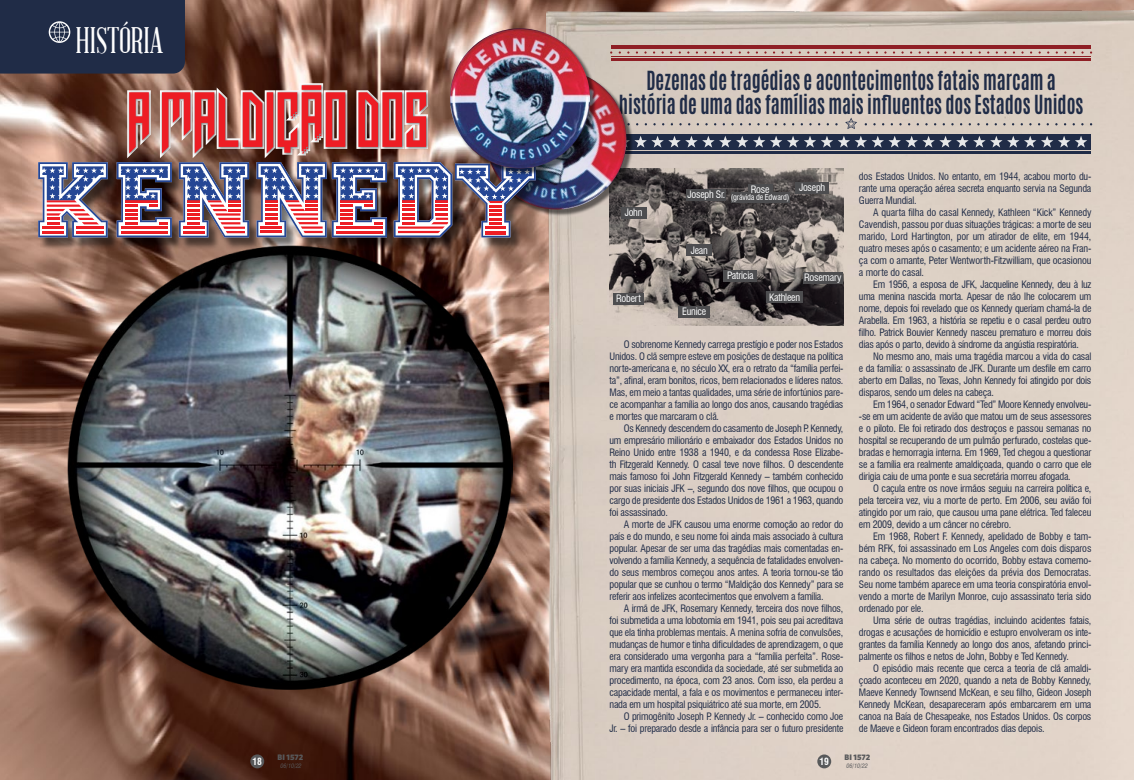
<style>
.page{position:relative;width:1134px;height:780px;background:#fff}
.page>*{position:absolute;margin:0;border:0;box-sizing:border-box;transform-origin:0 0}
.t1{font:36px "Abraham Lincoln";color:#fff}
.t2{font:700 22px/24px "Antonio";color:#202c47;text-align:center;scale:.85 1}
.t3{font:condensed 10px/12px "Swiss 721 BT";letter-spacing:-.02em;color:#202c47;text-align:justify}
.t4{font:condensed 10px "Swiss 721 BT";letter-spacing:-.02em;color:#fff}
.t5{font:700 condensed 9.6px "Swiss 721 BT";color:#fff}
.t6{font:condensed 8px "Swiss 721 BT";letter-spacing:-.02em;color:#fff}
.t7{font:900 8px "Whitney HTF";letter-spacing:-.005em;color:#58595b}
.t8{font:italic condensed 6px "Swiss 721 BT";color:#58595b}
</style>
<div class="page">
<img style="left:0;top:0;width:1134px;height:780px">
<img style="left:547px;top:5px;width:587px;height:775px">
<img style="left:609px;top:168px;width:234px;height:158px">
<img style="left:68px;top:250px;width:444px;height:439px">
<div style="left:0;top:0;width:185px;height:74px;background:#202c47"></div>
<hr style="left:611px;top:48px;width:480px;height:1px;background:#8f1f25">
<hr style="left:611px;top:45px;width:480px;height:2px;background:#8f1f25">
<hr style="left:611px;top:56px;width:480px;height:1px;background:#8f1f25">
<hr style="left:611px;top:58px;width:480px;height:2px;background:#8f1f25">
<svg style="left:619px;top:51px;width:464px;height:3px"></svg>
<svg style="left:845px;top:118px;width:12px;height:11px"></svg>
<hr style="left:611px;top:152px;width:480px;height:2px;background:#202c47">
<div style="left:611px;top:134px;width:480px;height:15px;background:#202c47"></div>
<svg style="left:635px;top:136px;width:452px;height:11px"></svg>
<img style="left:548px;top:69px;width:87px;height:149px">
<div style="left:40px;top:163px;width:508px;height:87px;background:#000;opacity:.55"></div>
<svg style="left:38px;top:162px;width:70px;height:75px"></svg>
<div style="left:613px;top:293px;width:31px;height:11px;background:#4d4d4f"></div>
<div style="left:621px;top:207px;width:25px;height:11px;background:#4d4d4f"></div>
<div style="left:678px;top:306px;width:32px;height:11px;background:#4d4d4f"></div>
<div style="left:687px;top:244px;width:25px;height:12px;background:#4d4d4f"></div>
<div style="left:687px;top:189px;width:39px;height:11px;background:#4d4d4f"></div>
<div style="left:748px;top:184px;width:24px;height:11px;background:#4d4d4f"></div>
<div style="left:731px;top:192px;width:58px;height:11px;background:#4d4d4f"></div>
<div style="left:724px;top:270px;width:33px;height:11px;background:#4d4d4f"></div>
<div style="left:766px;top:291px;width:37px;height:12px;background:#4d4d4f"></div>
<div style="left:803px;top:272px;width:40px;height:12px;background:#4d4d4f"></div>
<div style="left:795px;top:182px;width:34px;height:12px;background:#4d4d4f"></div>
<div style="left:451px;top:30px;width:146px;height:145px;background:#000;opacity:.55"></div>
<img style="left:450px;top:28px;width:140px;height:140px;border-radius:70px">
<img style="left:117px;top:83px;width:419px;height:154px">
<div style="left:250px;top:754px;width:14px;height:14px;background:#58595b;border-radius:50%"></div>
<div style="left:817px;top:754px;width:14px;height:14px;background:#58595b;border-radius:50%"></div>
<h1 class="t1" style="left:76px;top:22px;width:89px">HISTÓRIA</h1>
<h2 class="t2" style="left:619px;top:68px;width:548px">Dezenas de tragédias e acontecimentos fatais marcam a história de uma das famílias mais influentes dos Estados Unidos</h2>
<p class="t4" style="left:625px;top:207px;width:19px">John</p>
<p class="t4" style="left:616px;top:293px;width:26px">Robert</p>
<p class="t4" style="left:751px;top:183px;width:20px">Rose</p>
<p class="t6" style="left:731px;top:192px;width:60px">(grávida de Edward)</p>
<p class="t4" style="left:687px;top:188px;width:39px">Joseph Sr.</p>
<p class="t4" style="left:799px;top:181px;width:28px">Joseph</p>
<p class="t4" style="left:691px;top:244px;width:19px">Jean</p>
<p class="t4" style="left:727px;top:269px;width:28px">Patricia</p>
<p class="t4" style="left:804px;top:271px;width:39px">Rosemary</p>
<p class="t4" style="left:682px;top:305px;width:26px">Eunice</p>
<p class="t4" style="left:769px;top:291px;width:33px">Kathleen</p>
<p class="t3" style="left:609px;top:338px;width:235px;text-indent:14px">O sobrenome Kennedy carrega prestígio e poder nos Estados Unidos. O clã sempre esteve em posições de destaque na política norte-americana e, no século XX, era o retrato da “família perfei&shy;ta”, afinal, eram bonitos, ricos, bem relacionados e líderes natos.<br>Mas, em meio a tantas qualidades, uma série de infortúnios pare&shy;ce acompanhar a família ao longo dos anos, causando tragédias e mortes que marcaram o clã.</p>
<p class="t3" style="left:609px;top:422px;width:235px;text-indent:14px">Os Kennedy descendem do casamento de Joseph P. Kennedy, um empresário milionário e embaixador dos Estados Unidos no Reino Unido entre 1938 a 1940, e da condessa Rose Elizabe&shy;th Fitzgerald Kennedy. O casal teve nove filhos. O descendente mais famoso foi John Fitzgerald Kennedy – também conhecido por suas iniciais JFK –, segundo dos nove filhos, que ocupou o cargo de presidente dos Estados Unidos de 1961 a 1963, quando foi assassinado.</p>
<p class="t3" style="left:609px;top:518px;width:235px;text-indent:14px">A morte de JFK causou uma enorme comoção ao redor do país e do mundo, e seu nome foi ainda mais associado à cultura popular. Apesar de ser uma das tragédias mais comentadas en&shy;volvendo a família Kennedy, a sequência de fatalidades envolven&shy;do seus membros começou anos antes. A teoria tornou-se tão popular que se cunhou o termo “Maldição dos Kennedy” para se referir aos infelizes acontecimentos que envolvem a família.</p>
<p class="t3" style="left:609px;top:602px;width:235px;text-indent:14px">A irmã de JFK, Rosemary Kennedy, terceira dos nove filhos, foi submetida a uma lobotomia em 1941, pois seu pai acreditava que ela tinha problemas mentais. A menina sofria de convulsões, mudanças de humor e tinha dificuldades de aprendizagem, o que era considerado uma vergonha para a “família perfeita”. Rose&shy;mary era mantida escondida da sociedade, até ser submetida ao procedimento, na época, com 23 anos. Com isso, ela perdeu a capacidade mental, a fala e os movimentos e permaneceu inter&shy;nada em um hospital psiquiátrico até sua morte, em 2005.</p>
<p class="t3" style="left:609px;top:710px;width:235px;text-align:right">O primogênito Joseph P. Kennedy Jr. – conhecido como Joe<br>Jr. – foi preparado desde a infância para ser o futuro presidente</p>
<p class="t3" style="left:859px;top:170px;width:234px">dos Estados Unidos. No entanto, em 1944, acabou morto du&shy;rante uma operação aérea secreta enquanto servia na Segunda Guerra Mundial.</p>
<p class="t3" style="left:859px;top:206px;width:234px;text-indent:14px">A quarta filha do casal Kennedy, Kathleen “Kick” Kennedy Cavendish, passou por duas situações trágicas: a morte de seu marido, Lord Hartington, por um atirador de elite, em 1944, quatro meses após o casamento; e um acidente aéreo na Fran&shy;ça com o amante, Peter Wentworth-Fitzwilliam, que ocasionou a morte do casal.</p>
<p class="t3" style="left:859px;top:278px;width:234px;text-indent:14px">Em 1956, a esposa de JFK, Jacqueline Kennedy, deu à luz uma menina nascida morta. Apesar de não lhe colocarem um nome, depois foi revelado que os Kennedy queriam chamá-la de Arabella. Em 1963, a história se repetiu e o casal perdeu outro filho. Patrick Bouvier Kennedy nasceu prematuro e morreu dois dias após o parto, devido à síndrome da angústia respiratória.</p>
<p class="t3" style="left:859px;top:350px;width:234px;text-indent:14px">No mesmo ano, mais uma tragédia marcou a vida do casal e da família: o assassinato de JFK. Durante um desfile em carro aberto em Dallas, no Texas, John Kennedy foi atingido por dois disparos, sendo um deles na cabeça.</p>
<p class="t3" style="left:859px;top:398px;width:234px;text-indent:14px">Em 1964, o senador Edward “Ted” Moore Kennedy envolveu--se em um acidente de avião que matou um de seus assessores e o piloto. Ele foi retirado dos destroços e passou semanas no hospital se recuperando de um pulmão perfurado, costelas que&shy;bradas e hemorragia interna. Em 1969, Ted chegou a questionar se a família era realmente amaldiçoada, quando o carro que ele dirigia caiu de uma ponte e sua secretária morreu afogada.</p>
<p class="t3" style="left:859px;top:482px;width:234px;text-indent:14px">O caçula entre os nove irmãos seguiu na carreira política e, pela terceira vez, viu a morte de perto. Em 2006, seu avião foi atingido por um raio, que causou uma pane elétrica. Ted faleceu em 2009, devido a um câncer no cérebro.</p>
<p class="t3" style="left:859px;top:530px;width:234px;text-indent:14px">Em 1968, Robert F. Kennedy, apelidado de Bobby e tam&shy;bém RFK, foi assassinado em Los Angeles com dois disparos na cabeça. No momento do ocorrido, Bobby estava comemo&shy;rando os resultados das eleições da prévia dos Democratas.<br>Seu nome também aparece em uma teoria conspiratória envol&shy;vendo a morte de Marilyn Monroe, cujo assassinato teria sido ordenado por ele.</p>
<p class="t3" style="left:859px;top:614px;width:234px;text-indent:14px">Uma série de outras tragédias, incluindo acidentes fatais, drogas e acusações de homicídio e estupro envolveram os inte&shy;grantes da família Kennedy ao longo dos anos, afetando princi&shy;palmente os filhos e netos de John, Bobby e Ted Kennedy.</p>
<p class="t3" style="left:859px;top:662px;width:234px;text-indent:14px">O episódio mais recente que cerca a teoria de clã amaldi&shy;çoado aconteceu em 2020, quando a neta de Bobby Kennedy, Maeve Kennedy Townsend McKean, e seu filho, Gideon Joseph Kennedy McKean, desapareceram após embarcarem em uma canoa na Baía de Chesapeake, nos Estados Unidos. Os corpos de Maeve e Gideon foram encontrados dias depois.</p>
<p class="t7" style="left:278px;top:752px;width:27px">BI 1572</p>
<p class="t8" style="left:280px;top:762px;width:23px">06/10/22</p>
<p class="t5" style="left:252px;top:755px;width:11px">18</p>
<p class="t7" style="left:844px;top:752px;width:27px">BI 1572</p>
<p class="t8" style="left:846px;top:762px;width:23px">06/10/22</p>
<p class="t5" style="left:819px;top:755px;width:11px">19</p>
</div>
